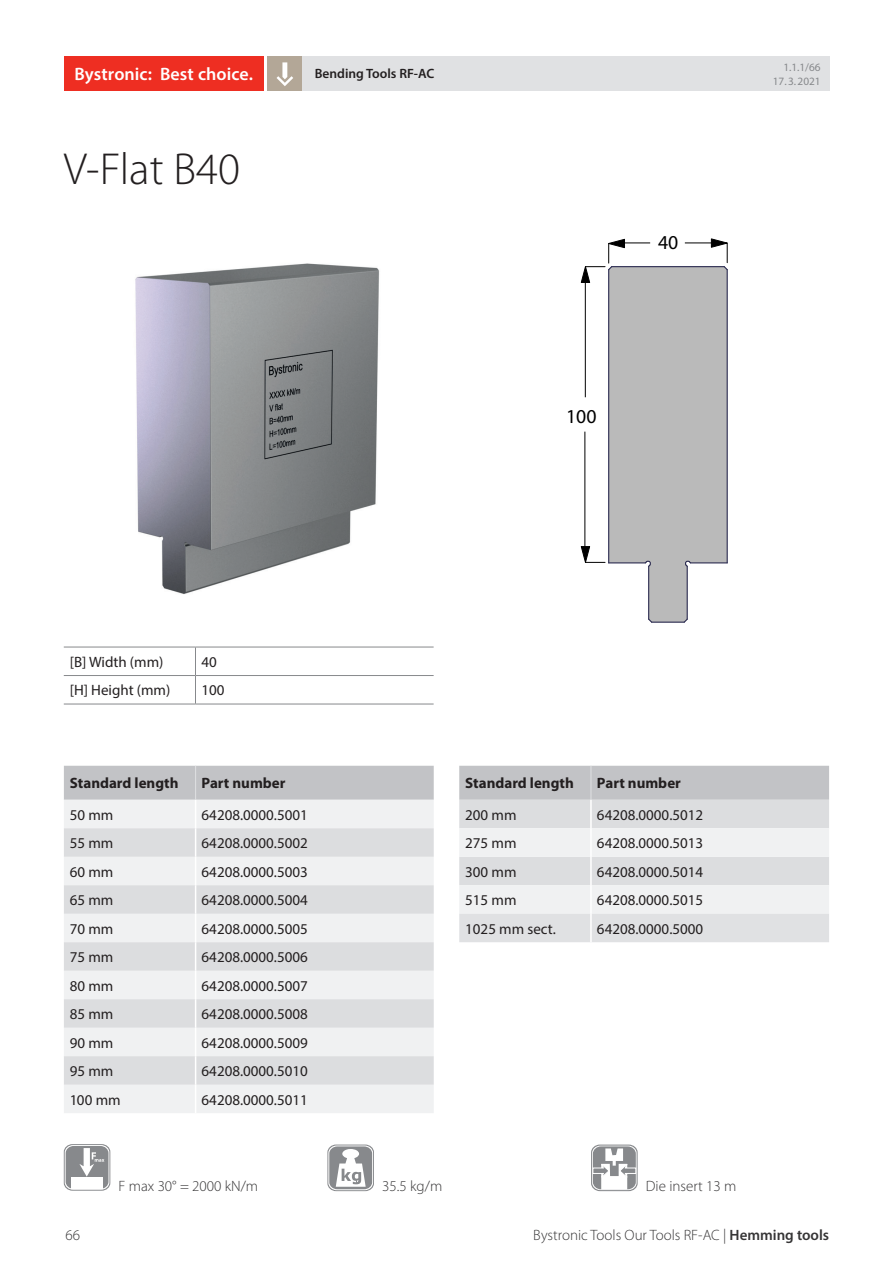
<style>
.page{position:relative;width:893px;height:1263px;background:#fff}
.page>*{position:absolute;margin:0;border:0;box-sizing:border-box;transform-origin:0 0}
.Headline_3{font:300 45px "Myriad Pro";color:#231f20}
.t1{font:19.8px "Myriad Pro";color:#000}
.t2{font:600 18px "Myriad Pro";letter-spacing:.005em;color:#fff}
.Tabelle_10pt{font:15px "Myriad Pro";color:#231f20}
.Haupttext_10pt{font:300 15px "Myriad Pro";color:#363536}
.Tabellenkopf_left{font:700 15px "Myriad Pro";color:#231f20}
.t3{font:600 13.5px "Myriad Pro";color:#231f20}
.t4{font:11.25px/13.5px "Myriad Pro";color:#87898c;text-align:right}
.s1{font-weight:600}
</style>
<div class="page">
<div style="left:268px;top:57px;width:561px;height:34px;background:#e0e1e3"></div>
<div style="left:64px;top:57px;width:200px;height:34px;background:#ee2e22"></div>
<div style="left:268px;top:57px;width:34px;height:34px;background:#b3a797"></div>
<svg style="left:277px;top:62px;width:16px;height:24px"></svg>
<img style="left:135px;top:263px;width:245px;height:331px">
<svg style="left:580px;top:238px;width:148px;height:385px"></svg>
<hr style="left:64px;top:647px;width:131px;height:1px;background:#87898c">
<hr style="left:195px;top:647px;width:239px;height:1px;background:#87898c">
<hr style="left:64px;top:675px;width:131px;height:1px;background:#87898c">
<hr style="left:195px;top:675px;width:239px;height:1px;background:#87898c">
<svg style="left:195px;top:647px;width:1px;height:57px"></svg>
<hr style="left:64px;top:704px;width:131px;height:1px;background:#87898c">
<hr style="left:195px;top:704px;width:239px;height:1px;background:#87898c">
<svg style="left:64px;top:766px;width:370px;height:347px"></svg>
<hr style="left:195px;top:766px;width:1px;height:34px;background:#e0e1e3">
<svg style="left:459px;top:766px;width:370px;height:176px"></svg>
<hr style="left:590px;top:800px;width:2px;height:28px;background:#fff">
<hr style="left:590px;top:828px;width:2px;height:29px;background:#fff">
<hr style="left:590px;top:857px;width:2px;height:28px;background:#fff">
<hr style="left:590px;top:885px;width:2px;height:29px;background:#fff">
<hr style="left:590px;top:914px;width:2px;height:28px;background:#fff">
<hr style="left:591px;top:766px;width:1px;height:34px;background:#e0e1e3">
<svg style="left:327px;top:1144px;width:47px;height:47px"></svg>
<svg style="left:328px;top:1145px;width:45px;height:45px"></svg>
<div style="left:329px;top:1146px;width:43px;height:43px;background:#87898c;border-radius:8px"></div>
<svg style="left:336px;top:1149px;width:30px;height:38px"></svg>
<svg style="left:64px;top:1144px;width:46px;height:47px"></svg>
<svg style="left:65px;top:1145px;width:44px;height:45px"></svg>
<div style="left:66px;top:1146px;width:42px;height:43px;background:#87898c;border-radius:8px"></div>
<div style="left:71px;top:1177px;width:32px;height:12px;background:#fff"></div>
<svg style="left:79px;top:1148px;width:25px;height:28px"></svg>
<svg style="left:591px;top:1144px;width:47px;height:47px"></svg>
<svg style="left:592px;top:1145px;width:45px;height:45px"></svg>
<div style="left:593px;top:1146px;width:43px;height:43px;background:#87898c;border-radius:8px"></div>
<svg style="left:592px;top:1148px;width:44px;height:41px"></svg>
<p class="t2" style="left:74px;top:62px;width:180px">Bystronic: Best choice.</p>
<p class="t4" style="left:773px;top:61px;width:49px">1.1.1/66<br>17.3.2021</p>
<p class="t3" style="left:315px;top:65px;width:121px">Bending Tools RF-AC</p>
<p class="Headline_3" style="left:64px;top:142px;width:178px">V-Flat B40</p>
<p class="Tabelle_10pt" style="left:70px;top:653px;width:95px">[B] Width (mm)</p>
<p class="Tabelle_10pt" style="left:201px;top:653px;width:17px">40</p>
<p class="Tabelle_10pt" style="left:70px;top:681px;width:102px">[H] Height (mm)</p>
<p class="Tabelle_10pt" style="left:201px;top:681px;width:25px">100</p>
<p class="Tabellenkopf_left" style="left:70px;top:773px;width:110px">Standard length</p>
<p class="Tabellenkopf_left" style="left:202px;top:773px;width:85px">Part number</p>
<p class="Tabelle_10pt" style="left:70px;top:805px;width:45px">50 mm</p>
<p class="Tabelle_10pt" style="left:202px;top:805px;width:108px">64208.0000.5001</p>
<p class="Tabelle_10pt" style="left:70px;top:834px;width:45px">55 mm</p>
<p class="Tabelle_10pt" style="left:202px;top:834px;width:108px">64208.0000.5002</p>
<p class="Tabelle_10pt" style="left:70px;top:862px;width:45px">60 mm</p>
<p class="Tabelle_10pt" style="left:202px;top:862px;width:108px">64208.0000.5003</p>
<p class="Tabelle_10pt" style="left:70px;top:891px;width:45px">65 mm</p>
<p class="Tabelle_10pt" style="left:202px;top:891px;width:108px">64208.0000.5004</p>
<p class="Tabelle_10pt" style="left:70px;top:919px;width:45px">70 mm</p>
<p class="Tabelle_10pt" style="left:202px;top:919px;width:108px">64208.0000.5005</p>
<p class="Tabelle_10pt" style="left:70px;top:948px;width:45px">75 mm</p>
<p class="Tabelle_10pt" style="left:202px;top:948px;width:108px">64208.0000.5006</p>
<p class="Tabelle_10pt" style="left:70px;top:976px;width:45px">80 mm</p>
<p class="Tabelle_10pt" style="left:202px;top:976px;width:108px">64208.0000.5007</p>
<p class="Tabelle_10pt" style="left:70px;top:1005px;width:45px">85 mm</p>
<p class="Tabelle_10pt" style="left:202px;top:1005px;width:108px">64208.0000.5008</p>
<p class="Tabelle_10pt" style="left:70px;top:1033px;width:45px">90 mm</p>
<p class="Tabelle_10pt" style="left:202px;top:1033px;width:108px">64208.0000.5009</p>
<p class="Tabelle_10pt" style="left:70px;top:1062px;width:45px">95 mm</p>
<p class="Tabelle_10pt" style="left:202px;top:1062px;width:108px">64208.0000.5010</p>
<p class="Tabelle_10pt" style="left:70px;top:1090px;width:52px">100 mm</p>
<p class="Tabelle_10pt" style="left:202px;top:1090px;width:108px">64208.0000.5011</p>
<p class="t1" style="left:658px;top:230px;width:22px">40</p>
<p class="t1" style="left:566px;top:404px;width:32px">100</p>
<p class="Tabellenkopf_left" style="left:465px;top:773px;width:110px">Standard length</p>
<p class="Tabellenkopf_left" style="left:597px;top:773px;width:85px">Part number</p>
<p class="Tabelle_10pt" style="left:465px;top:805px;width:53px">200 mm</p>
<p class="Tabelle_10pt" style="left:597px;top:805px;width:108px">64208.0000.5012</p>
<p class="Tabelle_10pt" style="left:465px;top:834px;width:53px">275 mm</p>
<p class="Tabelle_10pt" style="left:597px;top:834px;width:108px">64208.0000.5013</p>
<p class="Tabelle_10pt" style="left:465px;top:862px;width:53px">300 mm</p>
<p class="Tabelle_10pt" style="left:597px;top:862px;width:108px">64208.0000.5014</p>
<p class="Tabelle_10pt" style="left:465px;top:891px;width:53px">515 mm</p>
<p class="Tabelle_10pt" style="left:597px;top:891px;width:108px">64208.0000.5015</p>
<p class="Tabelle_10pt" style="left:465px;top:919px;width:92px">1025 mm sect.</p>
<p class="Tabelle_10pt" style="left:597px;top:919px;width:108px">64208.0000.5000</p>
<p class="Haupttext_10pt" style="left:119px;top:1177px;width:141px">F max 30° = 2000 kN/m</p>
<p class="Haupttext_10pt" style="left:382px;top:1177px;width:62px">35.5 kg/m</p>
<p class="Haupttext_10pt" style="left:646px;top:1177px;width:92px">Die insert 13 m</p>
<p class="Haupttext_10pt" style="left:65px;top:1226px;width:16px">66</p>
<p class="Haupttext_10pt" style="left:533px;top:1226px;width:297px">Bystronic Tools Our Tools RF-AC | <span class="s1">Hemming tools</span></p>
</div>
